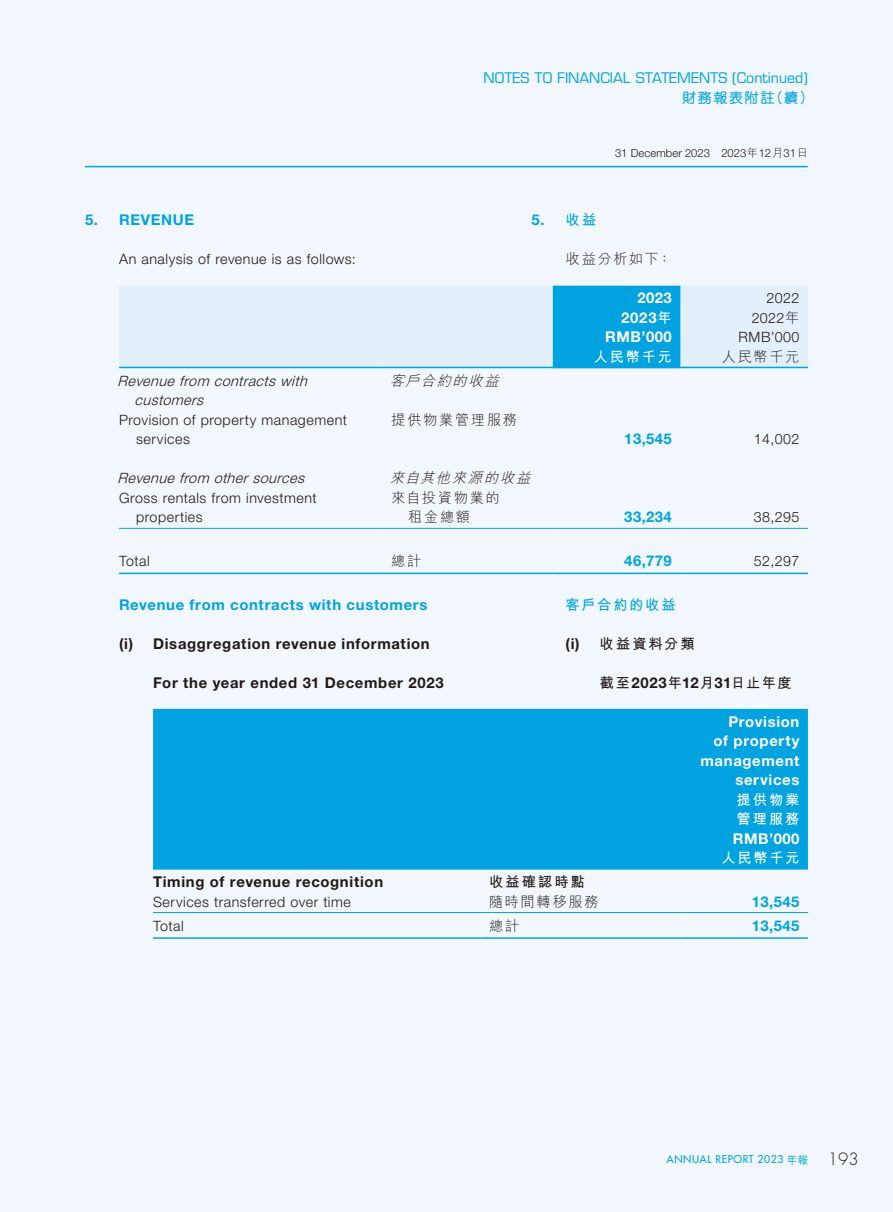
<style>
.page{position:relative;width:893px;height:1212px;background:#f1f7fd}
.page>*{position:absolute;margin:0;border:0;box-sizing:border-box;transform-origin:0 0}
.t1{font:700 14.85px "Helvetica Neue LT Std";letter-spacing:.045em;color:#231916}
.t2{font:700 14.85px "Helvetica Neue LT Std";letter-spacing:.04em;color:#00a2df}
.t3{font:700 14.85px/19.5px "Helvetica Neue LT Std";letter-spacing:.045em;color:#fff;text-align:right}
.t4{font:300 14.25px/19.5px "Helvetica Neue LT Std";letter-spacing:.035em;color:#231916}
.t5{font:italic 300 14.25px/19.5px "Helvetica Neue LT Std";color:#231916}
.t6{font:300 14.25px/19.5px "M Hei HK";letter-spacing:.115em;color:#231916}
.t7{font:14.25px "Eurostile LT Std";color:#00a2df}
.t8{font:700 14.25px "M Hei HK";letter-spacing:.135em;color:#231916}
.t9{font:700 14.25px/19.5px "M Hei HK";letter-spacing:.13em;color:#fff}
.t10{font:italic 300 14.25px "M Hei HK";color:#231916}
.t11{font:500 14.25px "M Yuen HK";letter-spacing:.1em;color:#00a2df}
.t12{font:700 14.25px "M Hei HK";letter-spacing:.12em;color:#00a2df}
.t13{font:300 11.25px "Helvetica Neue LT Std";color:#231916}
.t14{font:500 10.5px "Futura Std";letter-spacing:.05em;color:#00a2df}
.s1{font-family:"M Hei HK"}
.s2{font-family:"M Hei HK";font-size:14.25px}
.s3{font-family:"Helvetica Neue LT Std";font-size:14.85px}
.s4{font-weight:300;font-size:16.5px;color:#231916}
</style>
<div class="page">
<hr style="left:85px;top:166px;width:723px;height:1px;background:#00a2df">
<div style="left:119px;top:286px;width:689px;height:81px;background:#e3f0fb"></div>
<div style="left:553px;top:286px;width:127px;height:81px;background:#00a2df"></div>
<hr style="left:119px;top:367px;width:264px;height:1px;background:#00a2df">
<hr style="left:383px;top:367px;width:170px;height:1px;background:#00a2df">
<hr style="left:553px;top:367px;width:127px;height:1px;background:#00a2df">
<hr style="left:680px;top:367px;width:128px;height:1px;background:#00a2df">
<hr style="left:119px;top:528px;width:264px;height:1px;background:#00a2df">
<hr style="left:383px;top:528px;width:170px;height:1px;background:#00a2df">
<hr style="left:553px;top:528px;width:127px;height:1px;background:#00a2df">
<hr style="left:680px;top:528px;width:128px;height:1px;background:#00a2df">
<hr style="left:119px;top:573px;width:264px;height:1px;background:#00a2df">
<hr style="left:383px;top:573px;width:170px;height:1px;background:#00a2df">
<hr style="left:553px;top:573px;width:127px;height:1px;background:#00a2df">
<hr style="left:680px;top:573px;width:128px;height:1px;background:#00a2df">
<div style="left:153px;top:709px;width:655px;height:159px;background:#00a2df"></div>
<hr style="left:153px;top:868px;width:327px;height:1px;background:#00a2df">
<hr style="left:480px;top:868px;width:200px;height:1px;background:#00a2df">
<hr style="left:680px;top:868px;width:128px;height:1px;background:#00a2df">
<hr style="left:153px;top:912px;width:327px;height:1px;background:#00a2df">
<hr style="left:480px;top:912px;width:200px;height:1px;background:#00a2df">
<hr style="left:680px;top:912px;width:128px;height:1px;background:#00a2df">
<hr style="left:153px;top:937px;width:327px;height:2px;background:#00a2df">
<hr style="left:480px;top:937px;width:200px;height:2px;background:#00a2df">
<hr style="left:680px;top:937px;width:128px;height:2px;background:#00a2df">
<p class="t7" style="left:484px;top:69px;width:326px">NOTES TO FINANCIAL STATEMENTS (Continued)</p>
<p class="t11" style="left:682px;top:91px;width:133px">財務報表附註（續）</p>
<p class="t13" style="left:615px;top:146px;width:194px">31 December 2023 2023<span class="s1">年</span>12<span class="s1">月</span>31<span class="s1">日</span></p>
<p class="t2" style="left:85px;top:211px;width:110px">5. REVENUE</p>
<p class="t4" style="left:119px;top:249px;width:238px">An analysis of revenue is as follows:</p>
<p class="t5" style="left:135px;top:371px;width:178px;text-indent:-17px">Revenue from contractswith customers</p>
<p class="t10" style="left:390px;top:373px;width:114px">客戶合約的收益</p>
<p class="t4" style="left:136px;top:410px;width:212px;text-indent:-17px">Provision of property management services</p>
<p class="t6" style="left:391px;top:410px;width:127px">提供物業管理服務</p>
<p class="t2" style="left:531px;top:211px;width:66px">5. <span class="s2">收益</span></p>
<p class="t6" style="left:566px;top:249px;width:108px">收益分析如下：</p>
<p class="t3" style="left:638px;top:288px;width:36px">2023</p>
<p class="t4" style="left:766px;top:288px;width:34px">2022</p>
<p class="t3" style="left:621px;top:307px;width:52px">2023<span class="s2">年</span></p>
<p class="t4" style="left:752px;top:308px;width:49px">2022<span class="s1">年</span></p>
<p class="t3" style="left:605px;top:327px;width:68px">RMB’000</p>
<p class="t4" style="left:739px;top:327px;width:62px">RMB’000</p>
<p class="t9" style="left:594px;top:346px;width:80px">人民幣千元</p>
<p class="t6" style="left:722px;top:347px;width:79px">人民幣千元</p>
<p class="t2" style="left:624px;top:430px;width:49px">13,545</p>
<p class="t4" style="left:754px;top:429px;width:47px">14,002</p>
<p class="t5" style="left:118px;top:468px;width:192px">Revenue from othersources</p>
<p class="t10" style="left:390px;top:471px;width:146px">來自其他來源的收益</p>
<p class="t4" style="left:136px;top:488px;width:182px;text-indent:-17px">Gross rentals from investment properties</p>
<p class="t6" style="left:408px;top:488px;width:93px;text-indent:-17px">來自投資物業的租金總額</p>
<p class="t2" style="left:624px;top:508px;width:49px">33,234</p>
<p class="t4" style="left:754px;top:507px;width:47px">38,295</p>
<p class="t4" style="left:119px;top:551px;width:32px">Total</p>
<p class="t6" style="left:391px;top:551px;width:32px">總計</p>
<p class="t2" style="left:624px;top:551px;width:49px">46,779</p>
<p class="t4" style="left:754px;top:551px;width:47px">52,297</p>
<p class="t2" style="left:119px;top:595px;width:310px">Revenue from contracts with customers</p>
<p class="t1" style="left:119px;top:634px;width:312px">(i) Disaggregation revenue information</p>
<p class="t1" style="left:153px;top:673px;width:292px">For the year ended 31 December 2023</p>
<p class="t3" style="left:700px;top:711px;width:100px">Provision<br>of property management services</p>
<p class="t9" style="left:736px;top:788px;width:64px">提供物業管理服務</p>
<p class="t3" style="left:733px;top:828px;width:68px">RMB’000</p>
<p class="t9" style="left:721px;top:847px;width:80px">人民幣千元</p>
<p class="t1" style="left:153px;top:872px;width:232px">Timing of revenue recognition</p>
<p class="t8" style="left:489px;top:871px;width:97px">收益確認時點</p>
<p class="t4" style="left:153px;top:891px;width:199px">Services transferred over time</p>
<p class="t6" style="left:489px;top:891px;width:111px">隨時間轉移服務</p>
<p class="t2" style="left:752px;top:892px;width:49px">13,545</p>
<p class="t4" style="left:153px;top:915px;width:32px">Total</p>
<p class="t6" style="left:489px;top:915px;width:32px">總計</p>
<p class="t2" style="left:752px;top:916px;width:49px">13,545</p>
<p class="t12" style="left:566px;top:594px;width:112px">客戶合約的收益</p>
<p class="t8" style="left:566px;top:633px;width:131px"><span class="s3">(i)</span> 收益資料分類</p>
<p class="t8" style="left:600px;top:672px;width:194px">截至<span class="s3">2023</span>年<span class="s3">12</span>月<span class="s3">31</span>日止年度</p>
<p class="t14" style="left:667px;top:1153px;width:194px">ANNUAL REPORT 2023 <span class="s1">年報</span> <span class="s4">193</span></p>
</div>
